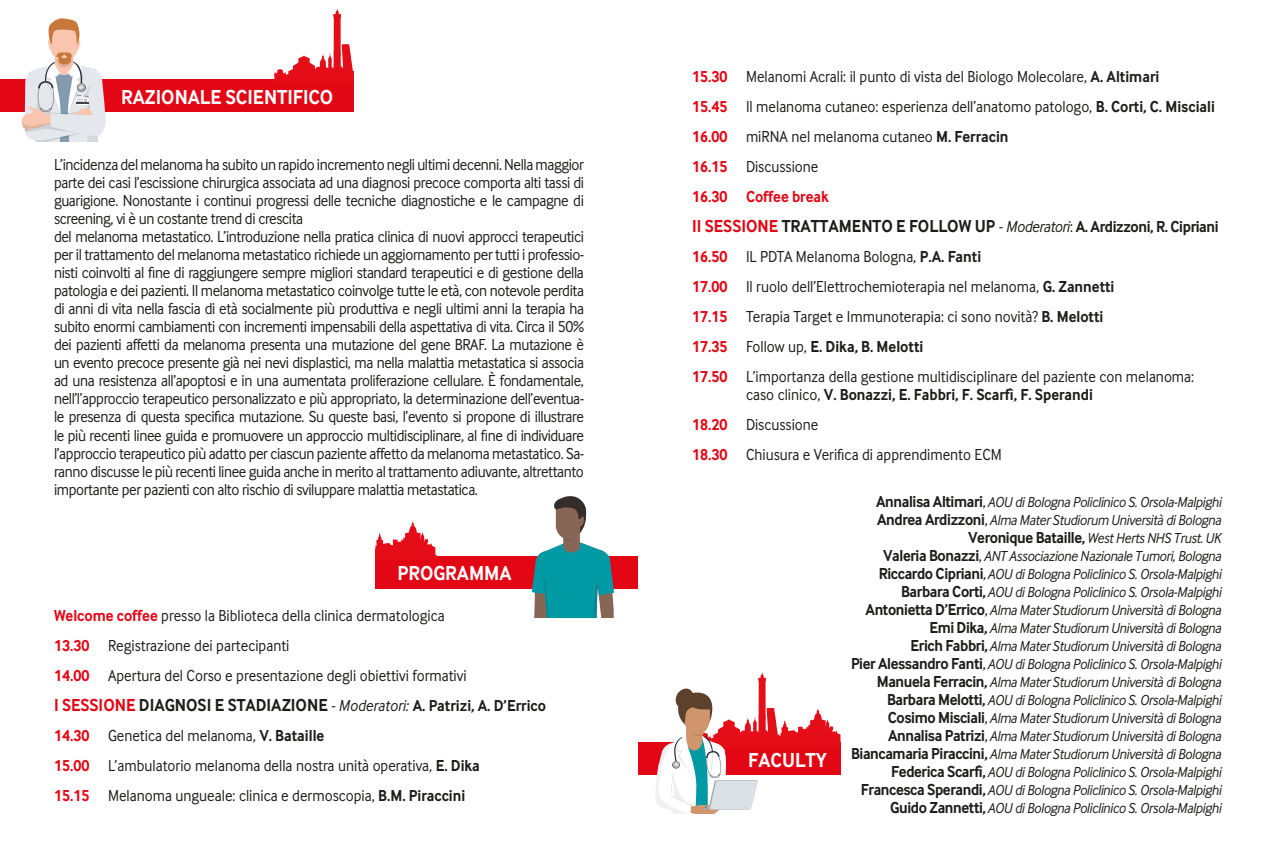
<style>
.page{position:relative;width:1276px;height:851px;background:#fff}
.page>*{position:absolute;margin:0;border:0;box-sizing:border-box;transform-origin:0 0}
.t1{font:700 21px "Inter Face";color:#fff;scale:.9 1}
.t2{font:700 18px "Inter Face";color:#1d1d1b;scale:.9 1}
.t3{font:16.5px/18px "Inter Face";letter-spacing:-.025em;color:#1d1d1b;scale:.9 1}
.t4{font:16.5px/30px "Inter Face";color:#1d1d1b;scale:.9 1}
.t5{font:italic 15px/18px "Inter Face";letter-spacing:-.025em;color:#1d1d1b;text-align:right;scale:.9 1}
.s1{font-weight:700;color:#e30614}
.s2{color:#e30614}
.s3{font-weight:400;font-size:16.5px}
.s4{font-weight:400;font-style:italic;font-size:16.5px}
.s5{font-size:16.5px}
.s6{font-weight:700}
.s7{font-weight:700;font-size:18px;color:#e30614}
.s8{font-weight:700;font-size:18px}
.s9{font-style:italic}
.s10{font-weight:700;font-style:normal;font-size:16.5px}
.s11{font-style:normal;font-size:16.5px}
</style>
<div class="page">
<div style="left:0;top:80px;width:353px;height:32px;background:#e30614"></div>
<div style="left:375px;top:556px;width:263px;height:32px;background:#e30614"></div>
<div style="left:638px;top:742px;width:202px;height:32px;background:#e30614"></div>
<svg style="left:21px;top:18px;width:86px;height:123px"></svg>
<svg style="left:532px;top:496px;width:86px;height:121px"></svg>
<svg style="left:273px;top:9px;width:80px;height:71px"></svg>
<svg style="left:375px;top:521px;width:62px;height:35px"></svg>
<svg style="left:655px;top:672px;width:185px;height:141px"></svg>
<p class="t1" style="left:121px;top:85px;width:237px">RAZIONALE SCIENTIFICO</p>
<p class="t3" style="left:54px;top:156px;width:591px">L’incidenza del melanoma ha subito un rapido incremento negli ultimi decenni. Nella maggior parte dei casi l’escissione chirurgica associata ad una diagnosi precoce comporta alti tassi di guarigione. Nonostante i continui progressi delle tecniche diagnostiche e le campagne di screening, vi è un costante trend di crescita<br>del melanoma metastatico. L’introduzione nella pratica clinica di nuovi approcci terapeutici per il trattamento del melanoma metastatico richiede un aggiornamento per tutti i professio&shy;nisti coinvolti al fine di raggiungere sempre migliori standard terapeutici e di gestione della patologia e dei pazienti. Il melanoma metastatico coinvolge tutte le età, con notevole perdita di anni di vita nella fascia di età socialmente più produttiva e negli ultimi anni la terapia ha subito enormi cambiamenti con incrementi impensabili della aspettativa di vita. Circa il 50% dei pazienti affetti da melanoma presenta una mutazione del gene BRAF. La mutazione è un evento precoce presente già nei nevi displastici, ma nella malattia metastatica si associa ad una resistenza all’apoptosi e in una aumentata proliferazione cellulare. È fondamentale, nell’l’approccio terapeutico personalizzato e più appropriato, la determinazione dell’eventua&shy;le presenza di questa specifica mutazione. Su queste basi, l’evento si propone di illustrare le più recenti linee guida e promuovere un approccio multidisciplinare, al fine di individuare l’approccio terapeutico più adatto per ciascun paziente affetto da melanoma metastatico. Sa&shy;ranno discusse le più recenti linee guida anche in merito al trattamento adiuvante, altrettanto importante per pazienti con alto rischio di sviluppare malattia metastatica.</p>
<p class="t1" style="left:397px;top:561px;width:128px">PROGRAMMA</p>
<p class="t4" style="left:54px;top:600px;width:460px"><span class="s1">Welcome coffee</span> presso la Biblioteca della clinica dermatologica<br><span class="s1">13.30</span> Registrazione dei partecipanti<br><span class="s1">14.00</span> Apertura del Corso e presentazione degli obiettivi formativi</p>
<p class="t2" style="left:54px;top:694px;width:548px"><span class="s2">I SESSIONE</span> DIAGNOSI E STADIAZIONE <span class="s3">-</span> <span class="s4">Moderatori:</span> <span class="s5">A. Patrizi, A. D’Errico</span></p>
<p class="t4" style="left:54px;top:720px;width:475px"><span class="s1">14.30</span> Genetica del melanoma, <span class="s6">V. Bataille<br></span><span class="s1">15.00</span> L’ambulatorio melanoma della nostra unità operativa, <span class="s6">E. Dika<br></span><span class="s1">15.15</span> Melanoma ungueale: clinica e dermoscopia, <span class="s6">B.M. Piraccini</span></p>
<p class="t4" style="left:692px;top:61px;width:587px"><span class="s1">15.30</span> Melanomi Acrali: il punto di vista del Biologo Molecolare, <span class="s6">A. Altimari<br></span><span class="s1">15.45</span> Il melanoma cutaneo: esperienza dell’anatomo patologo, <span class="s6">B. Corti, C. Misciali </span><span class="s1">16.00</span> miRNA nel melanoma cutaneo <span class="s6">M. Ferracin<br></span><span class="s1">16.15</span> Discussione<br><span class="s1">16.30 Coffee break<br></span><span class="s7">II SESSIONE</span> <span class="s8">TRATTAMENTO E FOLLOW UP</span> - <span class="s9">Moderatori</span>: <span class="s6">A. Ardizzoni, R. Cipriani </span><span class="s1">16.50</span> IL PDTA Melanoma Bologna, <span class="s6">P.A. Fanti<br></span><span class="s1">17.00</span> Il ruolo dell’Elettrochemioterapia nel melanoma, <span class="s6">G. Zannetti<br></span><span class="s1">17.15</span> Terapia Target e Immunoterapia: ci sono novità? <span class="s6">B. Melotti<br></span><span class="s1">17.35</span> Follow up, <span class="s6">E. Dika, B. Melotti<br></span><span class="s1">17.50</span> L’importanza della gestione multidisciplinare del paziente con melanoma:</p>
<p class="t4" style="left:692px;top:379px;width:447px;text-indent:54px">caso clinico, <span class="s6">V. Bonazzi, E. Fabbri, F. Scarfì, F. Sperandi<br></span><span class="s1">18.20</span> Discussione<br><span class="s1">18.30</span> Chiusura e Verifica di apprendimento ECM</p>
<p class="t5" style="left:851px;top:493px;width:414px"><span class="s10">Annalisa Altimari</span><span class="s11">,</span> AOU di Bologna Policlinico S. Orsola-Malpighi <span class="s10">Andrea Ardizzoni</span><span class="s11">,</span> Alma Mater Studiorum Università di Bologna <span class="s10">Veronique Bataille,</span> West Herts NHS Trust. UK<br><span class="s10">Valeria Bonazzi</span><span class="s11">,</span> ANT Associazione Nazionale Tumori, Bologna <span class="s10">Riccardo Cipriani</span><span class="s11">,</span> AOU di Bologna Policlinico S. Orsola-Malpighi <span class="s10">Barbara Corti,</span> AOU di Bologna Policlinico S. Orsola-Malpighi <span class="s10">Antonietta D’Errico</span><span class="s11">,</span> Alma Mater Studiorum Università di Bologna <span class="s10">Emi Dika,</span> Alma Mater Studiorum Università di Bologna<br><span class="s10">Erich Fabbri,</span> Alma Mater Studiorum Università di Bologna<br><span class="s10">Pier Alessandro Fanti</span><span class="s11">,</span> AOU di Bologna Policlinico S. Orsola-Malpighi <span class="s10">Manuela Ferracin,</span> Alma Mater Studiorum Università di Bologna <span class="s10">Barbara Melotti,</span> AOU di Bologna Policlinico S. Orsola-Malpighi <span class="s10">Cosimo Misciali</span><span class="s11">,</span> Alma Mater Studiorum Università di Bologna <span class="s10">Annalisa Patrizi</span><span class="s11">,</span> Alma Mater Studiorum Università di Bologna <span class="s10">Biancamaria Piraccini,</span> Alma Mater Studiorum Università di Bologna <span class="s10">Federica Scarfì,</span> AOU di Bologna Policlinico S. Orsola-Malpighi <span class="s10">Francesca Sperandi,</span> AOU di Bologna Policlinico S. Orsola-Malpighi <span class="s10">Guido Zannetti,</span> AOU di Bologna Policlinico S. Orsola-Malpighi</p>
<p class="t1" style="left:748px;top:747px;width:89px">FACULTY</p>
</div>
